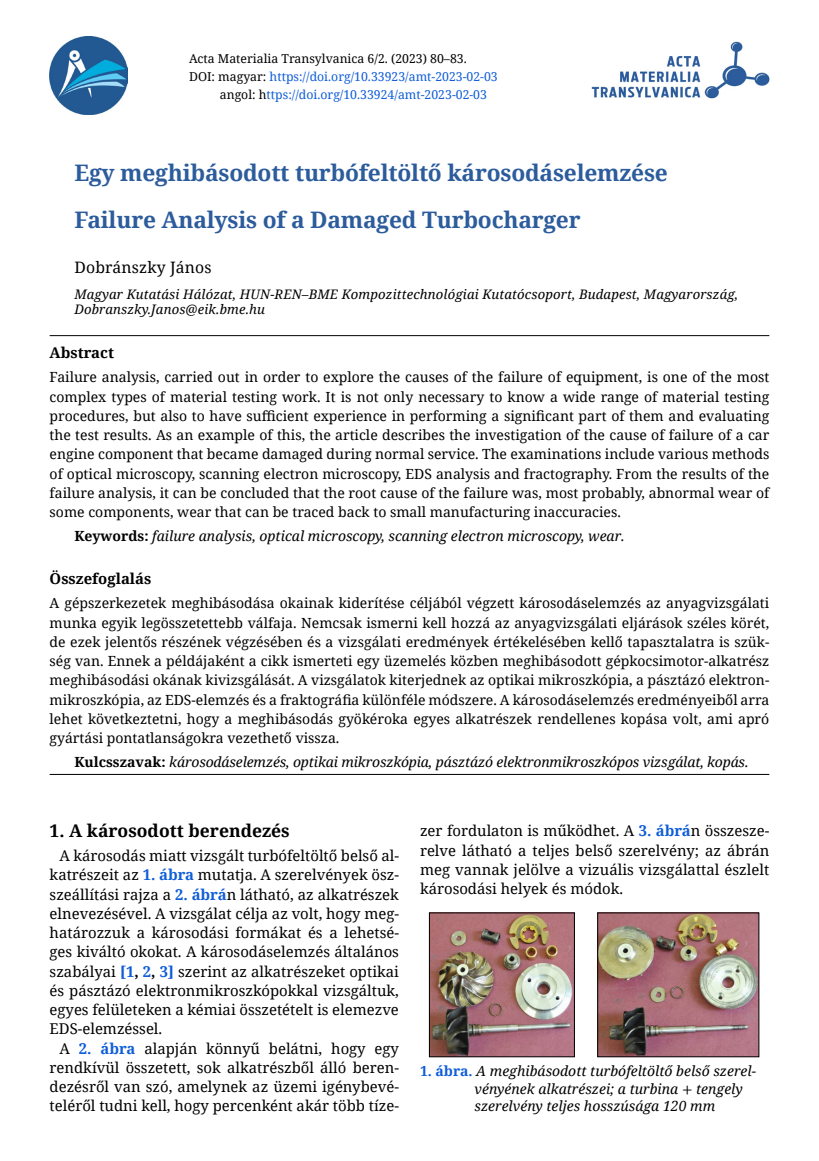
<style>
.page{position:relative;width:819px;height:1161px;background:#fff}
.page>*{position:absolute;margin:0;border:0;box-sizing:border-box;transform-origin:0 0}
.t1{font:700 22.75px/47.8px "Noto Serif";letter-spacing:-.01em;color:#2c5c9c}
.t2{font:700 17.5px "Noto Serif";color:#000}
.t3{font:15.75px "Noto Serif";letter-spacing:.01em;color:#000}
.t4{font:14.88px/19.2px "Noto Serif";color:#000;text-align:justify}
.t5{font:700 14.88px "Noto Serif";color:#000}
.t6{font:14px/19.2px "Noto Serif";color:#000;text-align:justify}
.t7{font:italic 14px/17.5px "Noto Serif";color:#000}
.t8{font:italic 13.12px/15.8px "Noto Serif";letter-spacing:.01em;color:#000}
.t9{font:12.25px "Noto Serif";color:#0f5dd8}
.t10{font:12.25px "Noto Serif";color:#000}
.s1{color:#000}
.s2{font-weight:700;font-style:normal}
.s3{font-weight:700;color:#0f5dd8}
.s4{font-weight:700}
.s5{font-weight:700;font-style:normal;color:#0f5dd8}
.s6{font-family:"Cambria Math";font-style:normal}
</style>
<div class="page">
<img style="left:591px;top:41px;width:178px;height:58px">
<hr style="left:50px;top:335px;width:719px;height:1px;background:#000">
<hr style="left:50px;top:774px;width:719px;height:1px;background:#000">
<img style="left:50px;top:36px;width:77px;height:78px">
<img style="left:431px;top:915px;width:141px;height:140px">
<div style="left:429px;top:913px;width:145px;height:144px;border:1px solid #000"></div>
<img style="left:599px;top:915px;width:158px;height:140px">
<div style="left:597px;top:913px;width:162px;height:144px;border:1px solid #000"></div>
<p class="t10" style="left:189px;top:50px;width:279px">Acta Materialia Transylvanica 6/2. (2023) 80–83.</p>
<p class="t9" style="left:189px;top:68px;width:310px"><span class="s1">DOI: magyar:</span> https://doi.org/10.33923/amt-2023-02-03</p>
<p class="t9" style="left:220px;top:86px;width:268px"><span class="s1">angol: h</span>ttps://doi.org/10.33924/amt-2023-02-03</p>
<h1 class="t1" style="left:74px;top:148px;width:595px">Egy meghibásodott turbófeltöltő károsodáselemzése<br>Failure Analysis of a Damaged Turbocharger</h1>
<p class="t3" style="left:74px;top:256px;width:139px">Dobránszky János</p>
<p class="t8" style="left:74px;top:286px;width:665px">Magyar Kutatási Hálózat, HUN-REN–BME Kompozittechnológiai Kutatócsoport, Budapest, Magyarország,<br>Dobranszky.Janos@eik.bme.hu</p>
<p class="t5" style="left:50px;top:342px;width:66px">Abstract</p>
<p class="t6" style="left:50px;top:367px;width:721px">Failure analysis, carried out in order to explore the causes of the failure of equipment, is one of the most complex types of material testing work. It is not only necessary to know a wide range of material testing procedures, but also to have sufficient experience in performing a significant part of them and evaluating the test results. As an example of this, the article describes the investigation of the cause of failure of a car engine component that became damaged during normal service. The examinations include various methods of optical microscopy, scanning electron microscopy, EDS analysis and fractography. From the results of the failure analysis, it can be concluded that the root cause of the failure was, most probably, abnormal wear of some components, wear that can be traced back to small manufacturing inaccuracies.</p>
<p class="t7" style="left:74px;top:527px;width:552px"><span class="s2">Keywords:</span> failure analysis, optical microscopy, scanning electron microscopy, wear.</p>
<p class="t5" style="left:50px;top:568px;width:103px">Összefoglalás</p>
<p class="t6" style="left:50px;top:593px;width:721px">A gépszerkezetek meghibásodása okainak kiderítése céljából végzett károsodáselemzés az anyagvizsgálati munka egyik legösszetettebb válfaja. Nemcsak ismerni kell hozzá az anyagvizsgálati eljárások széles körét, de ezek jelentős részének végzésében és a vizsgálati eredmények értékelésében kellő tapasztalatra is szük&shy;ség van. Ennek a példájaként a cikk ismerteti egy üzemelés közben meghibásodott gépkocsimotor-alkatrész meghibásodási okának kivizsgálását. A vizsgálatok kiterjednek az optikai mikroszkópia, a pásztázó elektron&shy;mikroszkópia, az EDS-elemzés és a fraktográfia különféle módszere. A károsodáselemzés eredményeiből arra lehet következtetni, hogy a meghibásodás gyökéroka egyes alkatrészek rendellenes kopása volt, ami apró gyártási pontatlanságokra vezethető vissza.</p>
<p class="t7" style="left:74px;top:753px;width:675px"><span class="s2">Kulcsszavak:</span> károsodáselemzés, optikai mikroszkópia, pásztázó elektronmikroszkópos vizsgálat, kopás.</p>
<p class="t2" style="left:50px;top:818px;width:242px">1. A károsodott berendezés</p>
<p class="t4" style="left:50px;top:845px;width:351px;text-indent:10px">A károsodás miatt vizsgált turbófeltöltő belső al&shy;katrészeit az <span class="s3">1. ábra</span> mutatja. A szerelvények ös - szeállítási rajza a <span class="s3">2. ábrá</span>n látható, az alkatrészek elnevezésével. A vizsgálat célja az volt, hogy meg&shy;határozzuk a károsodási formákat és a lehetsé&shy;ges kiváltó okokat. A károsodáselemzés általános szabályai <span class="s3">[1</span><span class="s4">,</span> <span class="s3">2</span><span class="s4">,</span> <span class="s3">3]</span> szerint az alkatrészeket optikai és pásztázó elektronmikroszkópokkal vizsgáltuk, egyes felületeken a kémiai összetételt is elemezve EDS-elemzéssel.</p>
<p class="t4" style="left:50px;top:1038px;width:351px;text-indent:10px">A <span class="s3">2. ábra</span> alapján könnyű belátni, hogy egy rendkívül összetett, sok alkatrészből álló beren&shy;dezésről van szó, amelynek az üzemi igénybevé&shy;teléről tudni kell, hogy percenként akár több tíze-</p>
<p class="t4" style="left:420px;top:821px;width:351px">zer fordulaton is működhet. A <span class="s3">3. ábrá</span>n összesze&shy;relve látható a teljes belső szerelvény; az ábrán meg vannak jelölve a vizuális vizsgálattal észlelt károsodási helyek és módok.</p>
<p class="t7" style="left:474px;top:1062px;width:283px;text-indent:-55px"><span class="s5">1. ábra.</span> A meghibásodott turbófeltöltő belső szerel&shy;vényének alkatrészei; a turbina <span class="s6">+</span> tengely szerelvény teljes hosszúsága 120 mm</p>
</div>
